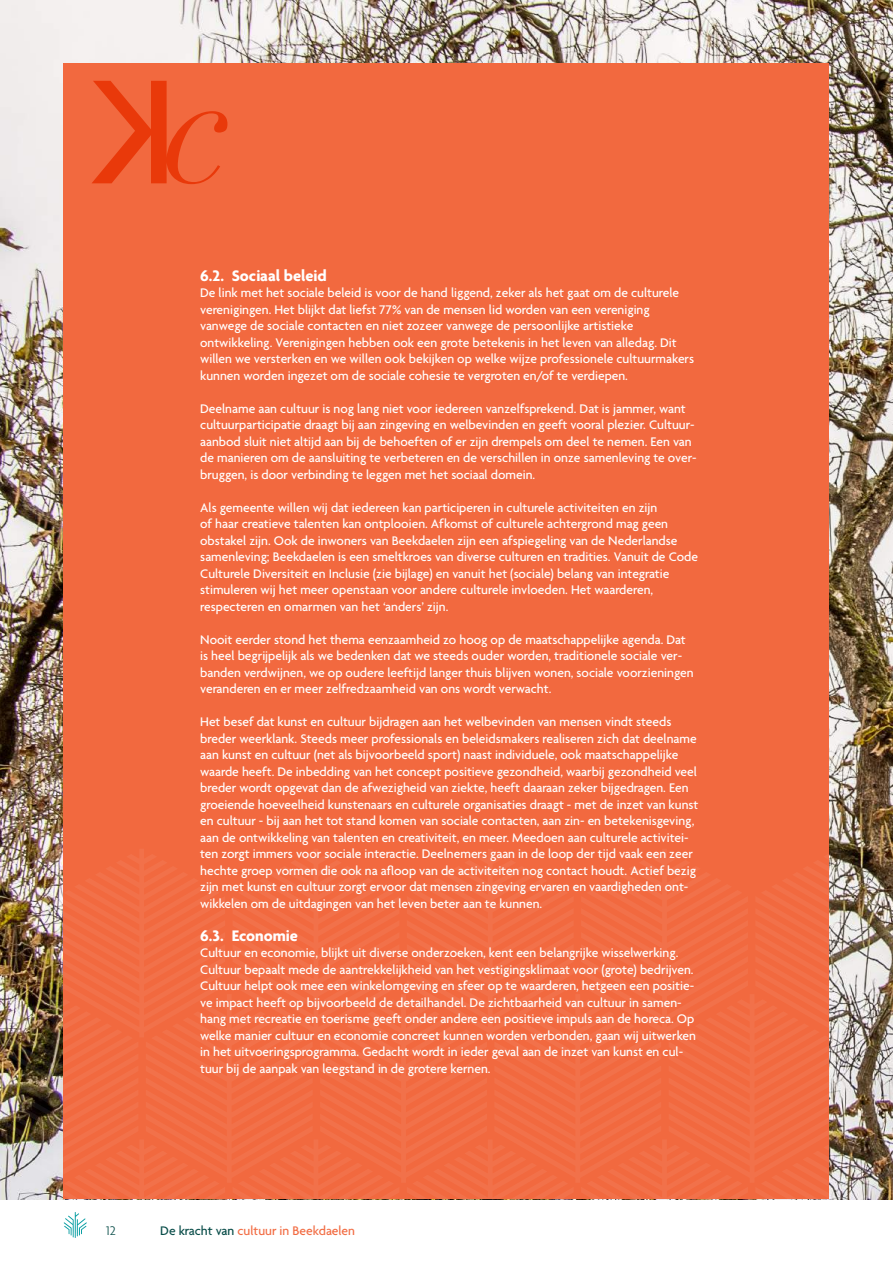
<style>
.page{position:relative;width:893px;height:1263px;background:#fff}
.page>*{position:absolute;margin:0;border:0;box-sizing:border-box;transform-origin:0 0}
.t1{font:700 16.5px "Agenda";color:#fff}
.t2{font:500 13.5px/16.5px "Agenda";color:#fff}
.t3{font:500 13.5px "Agenda";color:#f2693f}
.t4{font:300 13.5px "Agenda";color:#054a46}
.s1{color:#054a46}
</style>
<div class="page">
<img style="left:0;top:0;width:893px;height:1199px">
<div style="left:64px;top:64px;width:765px;height:1135px;background:#f2693f"></div>
<svg style="left:2px;top:849px;width:891px;height:389px"></svg>
<svg style="left:92px;top:81px;width:135px;height:103px"></svg>
<p class="t1" style="left:200px;top:266px;width:128px">6.2. Sociaal beleid</p>
<p class="t2" style="left:200px;top:285px;width:495px">De link met het sociale beleid is voor de hand liggend, zeker als het gaat om de culturele verenigingen. Het blijkt dat liefst 77% van de mensen lid worden van een vereniging vanwege de sociale contacten en niet zozeer vanwege de persoonlijke artistieke ontwikkeling. Verenigingen hebben ook een grote betekenis in het leven van alledag. Dit willen we versterken en we willen ook bekijken op welke wijze professionele cultuurmakers kunnen worden ingezet om de sociale cohesie te vergroten en/of te verdiepen.</p>
<p class="t2" style="left:200px;top:401px;width:498px">Deelname aan cultuur is nog lang niet voor iedereen vanzelfsprekend. Dat is jammer, want cultuurparticipatie draagt bij aan zingeving en welbevinden en geeft vooral plezier. Cultuur&shy;aanbod sluit niet altijd aan bij de behoeften of er zijn drempels om deel te nemen. Een van de manieren om de aansluiting te verbeteren en de verschillen in onze samenleving te over&shy;bruggen, is door verbinding te leggen met het sociaal domein.</p>
<p class="t2" style="left:200px;top:500px;width:499px">Als gemeente willen wij dat iedereen kan participeren in culturele activiteiten en zijn<br>of haar creatieve talenten kan ontplooien. Afkomst of culturele achtergrond mag geen obstakel zijn. Ook de inwoners van Beekdaelen zijn een afspiegeling van de Nederlandse samenleving; Beekdaelen is een smeltkroes van diverse culturen en tradities. Vanuit de Code Culturele Diversiteit en Inclusie (zie bijlage) en vanuit het (sociale) belang van integratie stimuleren wij het meer openstaan voor andere culturele invloeden. Het waarderen, respecteren en omarmen van het ‘anders’ zijn.</p>
<p class="t2" style="left:200px;top:632px;width:495px">Nooit eerder stond het thema eenzaamheid zo hoog op de maatschappelijke agenda. Dat is heel begrijpelijk als we bedenken dat we steeds ouder worden, traditionele sociale ver&shy;banden verdwijnen, we op oudere leeftijd langer thuis blijven wonen, sociale voorzieningen veranderen en er meer zelfredzaamheid van ons wordt verwacht.</p>
<p class="t2" style="left:200px;top:714px;width:500px">Het besef dat kunst en cultuur bijdragen aan het welbevinden van mensen vindt steeds breder weerklank. Steeds meer professionals en beleidsmakers realiseren zich dat deelname aan kunst en cultuur (net als bijvoorbeeld sport) naast individuele, ook maatschappelijke waarde heeft. De inbedding van het concept positieve gezondheid, waarbij gezondheid veel breder wordt opgevat dan de afwezigheid van ziekte, heeft daaraan zeker bijgedragen. Een groeiende hoeveelheid kunstenaars en culturele organisaties draagt - met de inzet van kunst en cultuur - bij aan het tot stand komen van sociale contacten, aan zin- en betekenisgeving, aan de ontwikkeling van talenten en creativiteit, en meer. Meedoen aan culturele activitei&shy;ten zorgt immers voor sociale interactie. Deelnemers gaan in de loop der tijd vaak een zeer hechte groep vormen die ook na afloop van de activiteiten nog contact houdt. Actief bezig zijn met kunst en cultuur zorgt ervoor dat mensen zingeving ervaren en vaardigheden ont&shy;wikkelen om de uitdagingen van het leven beter aan te kunnen.</p>
<p class="t1" style="left:200px;top:926px;width:99px">6.3. Economie</p>
<p class="t2" style="left:200px;top:945px;width:497px">Cultuur en economie, blijkt uit diverse onderzoeken, kent een belangrijke wisselwerking.<br>Cultuur bepaalt mede de aantrekkelijkheid van het vestigingsklimaat voor (grote) bedrijven.<br>Cultuur helpt ook mee een winkelomgeving en sfeer op te waarderen, hetgeen een positie&shy;ve impact heeft op bijvoorbeeld de detailhandel. De zichtbaarheid van cultuur in samen&shy;hang met recreatie en toerisme geeft onder andere een positieve impuls aan de horeca. Op welke manier cultuur en economie concreet kunnen worden verbonden, gaan wij uitwerken in het uitvoeringsprogramma. Gedacht wordt in ieder geval aan de inzet van kunst en cul&shy;tuur bij de aanpak van leegstand in de grotere kernen.</p>
<p class="t4" style="left:106px;top:1223px;width:11px">12</p>
<p class="t3" style="left:160px;top:1223px;width:196px"><span class="s1">De kracht van</span> cultuur in Beekdaelen</p>
</div>
